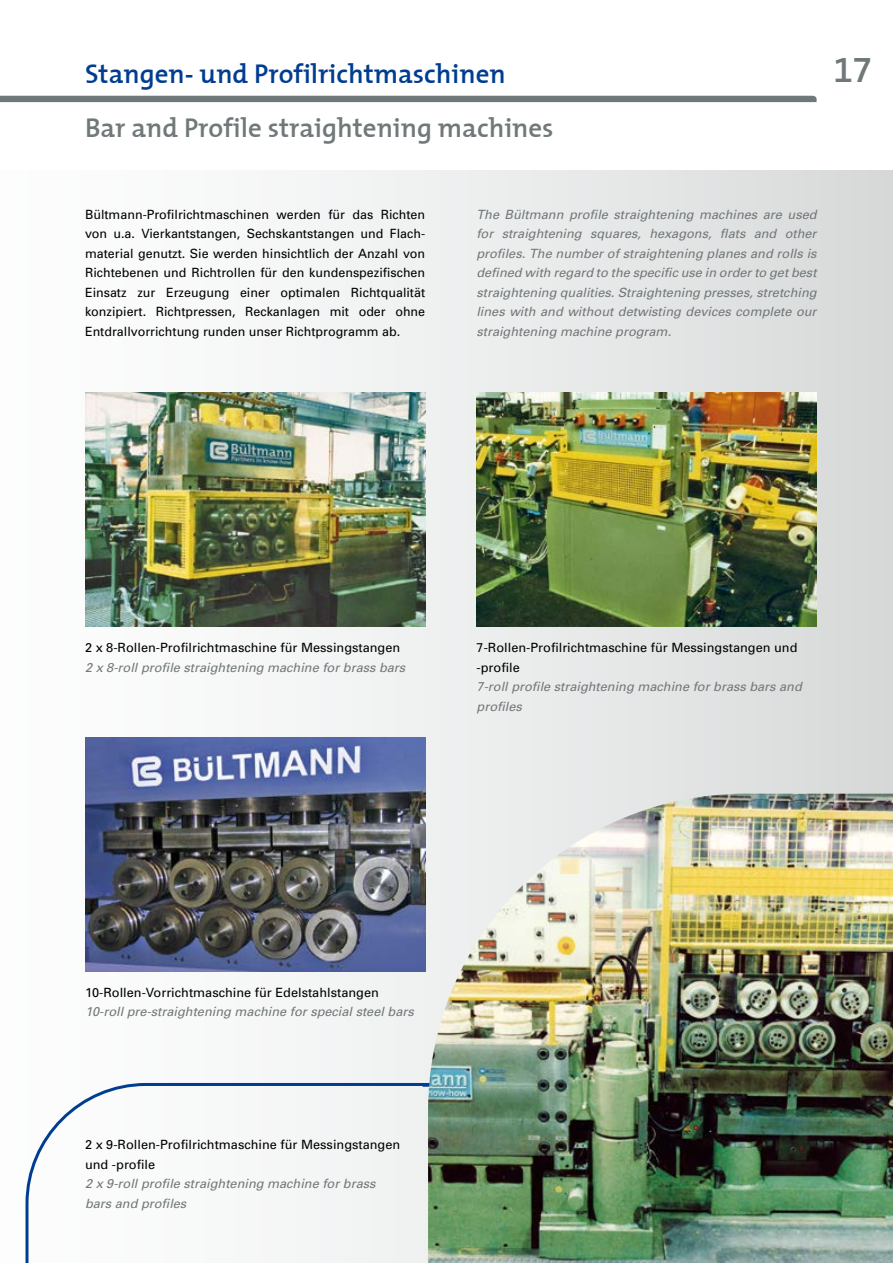
<style>
.page{position:relative;width:893px;height:1263px;background:#fff}
.page>*{position:absolute;margin:0;border:0;box-sizing:border-box;transform-origin:0 0}
.t1{font:35.7px "The Mix Semi Bold Expert";color:#717879}
.t2{font:27px "The Mix Semi Bold Plain";color:#717879}
.t3{font:27px "The Mix Semi Bold Plain";color:#003d90}
.t4{font:12.75px/19.5px "Univers";color:#000}
.t5{font:italic 12.75px/19.5px "Univers";color:#717879}
</style>
<div class="page">
<div style="left:0;top:96px;width:817px;height:6px;background:#717879"></div>
<div style="left:0;top:170px;width:893px;height:1093px;background:linear-gradient(to right,#fff,#d8dada)"></div>
<img style="left:477px;top:393px;width:339px;height:233px">
<img style="left:85px;top:393px;width:340px;height:233px">
<img style="left:85px;top:738px;width:340px;height:234px">
<svg style="left:24px;top:1081px;width:404px;height:182px"></svg>
<img style="left:428px;top:794px;width:465px;height:469px">
<h2 class="t3" style="left:85px;top:51px;width:422px">Stangen- und Profilrichtmaschinen</h2>
<h2 class="t2" style="left:85px;top:105px;width:470px">Bar and Profile straightening machines</h2>
<h1 class="t1" style="left:833px;top:41px;width:40px">17</h1>
<p class="t4" style="left:85px;top:204px;width:342px;text-align:justify">Bültmann-Profilrichtmaschinen werden für das Richten von u.a. Vierkantstangen, Sechskantstangen und Flach&shy;material genutzt. Sie werden hinsichtlich der Anzahl von Richtebenen und Richtrollen für den kundenspezifischen Einsatz zur Erzeugung einer optimalen Richtqualität konzipiert. Richtpressen, Reckanlagen mit oder ohne Entdrallvorrichtung runden unser Richtprogramm ab.</p>
<p class="t5" style="left:476px;top:204px;width:342px;text-align:justify">The Bültmann profile straightening machines are used for straightening squares, hexagons, flats and other profiles. The number of straightening planes and rolls is defined with regard to the specific use in order to get best straightening qualities. Straightening presses, stretching lines with and without detwisting devices complete our straightening machine program.</p>
<p class="t4" style="left:85px;top:638px;width:317px">2 x 8-Rollen-Profilrichtmaschine für Messingstangen</p>
<p class="t5" style="left:85px;top:657px;width:322px">2 x 8-roll profile straightening machine for brass bars</p>
<p class="t4" style="left:477px;top:638px;width:322px">7-Rollen-Profilrichtmaschine für Messingstangen und -profile</p>
<p class="t5" style="left:477px;top:677px;width:327px">7-roll profile straightening machine for brass bars and profiles</p>
<p class="t4" style="left:85px;top:982px;width:295px">10-Rollen-Vorrichtmaschine für Edelstahlstangen</p>
<p class="t5" style="left:85px;top:1001px;width:330px">10-roll pre-straightening machine for special steel bars</p>
<p class="t4" style="left:85px;top:1135px;width:317px">2 x 9-Rollen-Profilrichtmaschine für Messingstangen und -profile</p>
<p class="t5" style="left:85px;top:1174px;width:292px">2 x 9-roll profile straightening machine for brass bars and profiles</p>
</div>
